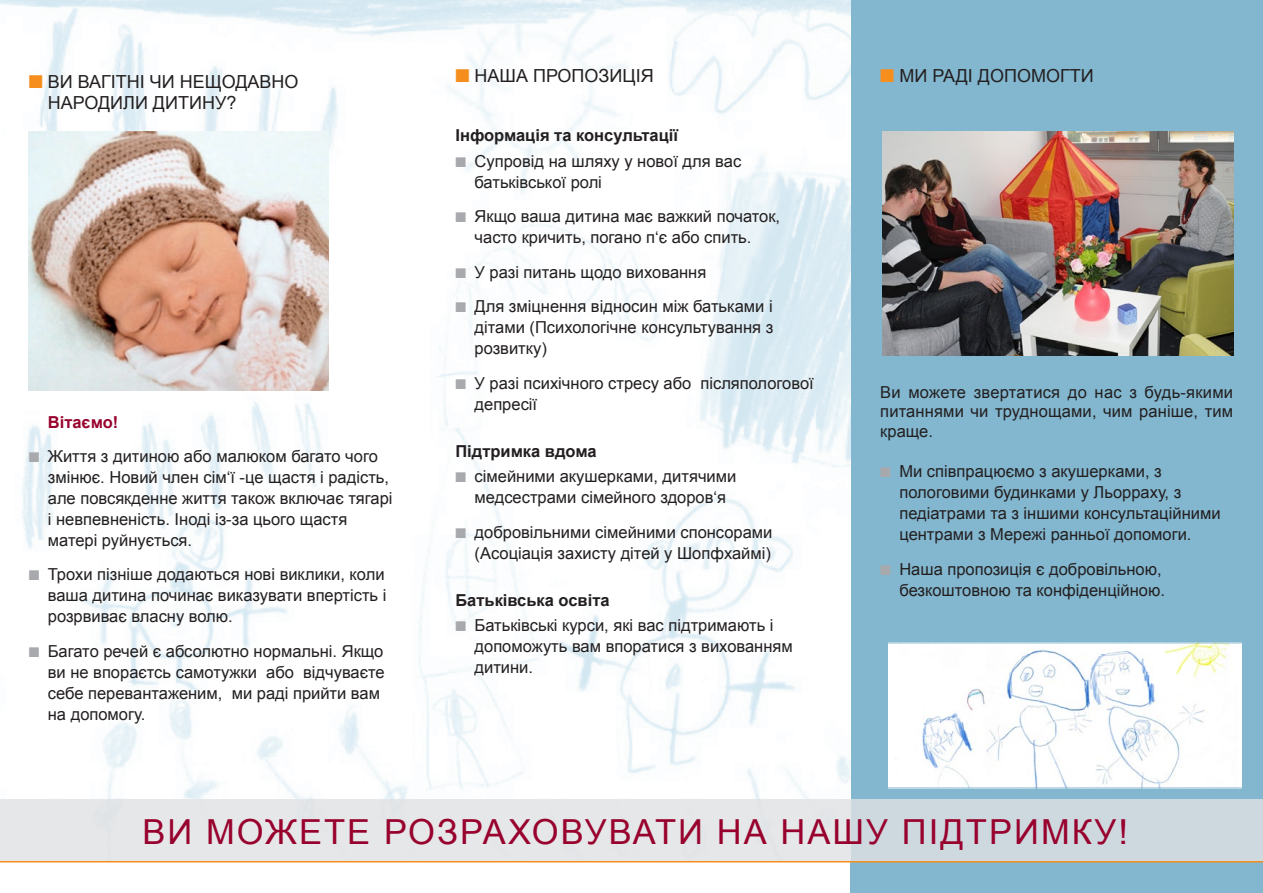
<style>
.page{position:relative;width:1263px;height:893px;background:#fff}
.page>*{position:absolute;margin:0;border:0;box-sizing:border-box;transform-origin:0 0}
.t1{font:34.5px "Arial";letter-spacing:.06em;color:#98012d}
.t2{font:18px/21px "Arial";color:#231f20}
.t3{font:16.5px/21px "Arial";color:#231f20}
.t4{font:700 16.5px "Arial";color:#231f20}
.t5{font:700 16.5px "Arial";color:#98012d}
.s1{color:#f68e1e}
.s2{color:#a8a9ad}
</style>
<div class="page">
<div style="left:850px;top:0;width:413px;height:893px;background:#82b7cf"></div>
<img style="left:0;top:0;width:850px;height:799px">
<div style="left:0;top:799px;width:1263px;height:62px;background:linear-gradient(to right,#eeebec,#ced9df)"></div>
<hr style="left:0;top:861px;width:1263px;height:1px;background:#f68e1e">
<img style="left:29px;top:132px;width:299px;height:259px">
<img style="left:882px;top:132px;width:351px;height:224px">
<img style="left:889px;top:644px;width:353px;height:142px">
<div style="left:882px;top:642px;width:366px;height:146px;border:1px solid #82b7cf"></div>
<p class="t2" style="left:48px;top:71px;width:252px;text-indent:-19px"><span class="s1">■</span> ВИ ВАГІТНІ ЧИ НЕЩОДАВНО<br>НАРОДИЛИ ДИТИНУ?</p>
<p class="t5" style="left:48px;top:411px;width:72px">Вітаємо!</p>
<p class="t3" style="left:48px;top:446px;width:346px;text-indent:-19px"><span class="s2">■</span> Життя з дитиною або малюком багато чого змінює. Новий член сім‘ї -це щастя і радість, але повсякденне життя також включає тягарі і невпевненість. Іноді iз-за цього щастя матері руйнується.</p>
<p class="t3" style="left:48px;top:564px;width:340px;text-align:justify;text-indent:-19px"><span class="s2">■</span> Трохи пізніше додаються нові виклики, коли ваша дитина починає виказувати впертість і розрвиває власну волю.</p>
<p class="t3" style="left:48px;top:641px;width:338px;text-indent:-19px"><span class="s2">■</span> Багато речей є абсолютно нормальні. Якщо ви не впораєтсь самотужки або відчуваєте себе перевантаженим, ми раді прийти вам на допомогу.</p>
<p class="t2" style="left:455px;top:66px;width:200px"><span class="s1">■</span> НАША ПРОПОЗИЦІЯ</p>
<p class="t4" style="left:455px;top:125px;width:224px">Інформація та консультації</p>
<p class="t3" style="left:475px;top:151px;width:268px;text-indent:-19px"><span class="s2">■</span> Супровід на шляху у нової для вас батьківської ролі</p>
<p class="t3" style="left:455px;top:206px;width:326px;text-align:center"><span class="s2">■</span> Якщо ваша дитина має важкий початок, часто кричить, погано п‘є або спить.</p>
<p class="t3" style="left:455px;top:262px;width:252px"><span class="s2">■</span> У разі питань щодо виховання</p>
<p class="t3" style="left:475px;top:296px;width:300px;text-align:justify;text-indent:-19px"><span class="s2">■</span> Для зміцнення відносин між батьками і дітами (Психологічне консультування з розвитку)</p>
<p class="t3" style="left:475px;top:373px;width:341px;text-indent:-19px"><span class="s2">■</span> У разі психічного стресу або післяпологової депресії</p>
<p class="t4" style="left:455px;top:440px;width:143px">Підтримка вдома</p>
<p class="t3" style="left:455px;top:466px;width:282px;text-align:center"><span class="s2">■</span> сімейними акушерками, дитячими медсестрами сімейного здоров‘я</p>
<p class="t3" style="left:455px;top:522px;width:319px;text-align:right"><span class="s2">■</span> добровільними сімейними спонсорами (Асоціація захисту дітей у Шопфхаймі)</p>
<p class="t4" style="left:455px;top:589px;width:156px">Батьківська освіта</p>
<p class="t3" style="left:475px;top:615px;width:320px;text-indent:-19px"><span class="s2">■</span> Батьківські курси, які вас підтримають і допоможуть вам впоратися з вихованням дитини.</p>
<p class="t2" style="left:880px;top:66px;width:215px"><span class="s1">■</span> МИ РАДІ ДОПОМОГТИ</p>
<p class="t3" style="left:880px;top:383px;width:354px;line-height:19.4px;text-align:justify">Ви можете звертатися до нас з будь-якими питаннями чи труднощами, чим раніше, тим краще.</p>
<p class="t3" style="left:899px;top:461px;width:323px;text-indent:-19px"><span class="s2">■</span> Ми співпрацюємо з акушерками, з пологовими будинками у Льорраху, з педіатрами та з іншими консультаційними центрами з Мережі ранньої допомоги.</p>
<p class="t3" style="left:880px;top:558px;width:286px;text-align:right"><span class="s2">■</span> Наша пропозиція є добровільною, безкоштовною та конфіденційною.</p>
<h1 class="t1" style="left:142px;top:809px;width:987px">ВИ МОЖЕТЕ РОЗРАХОВУВАТИ НА НАШУ ПІДТРИМКУ!</h1>
</div>
